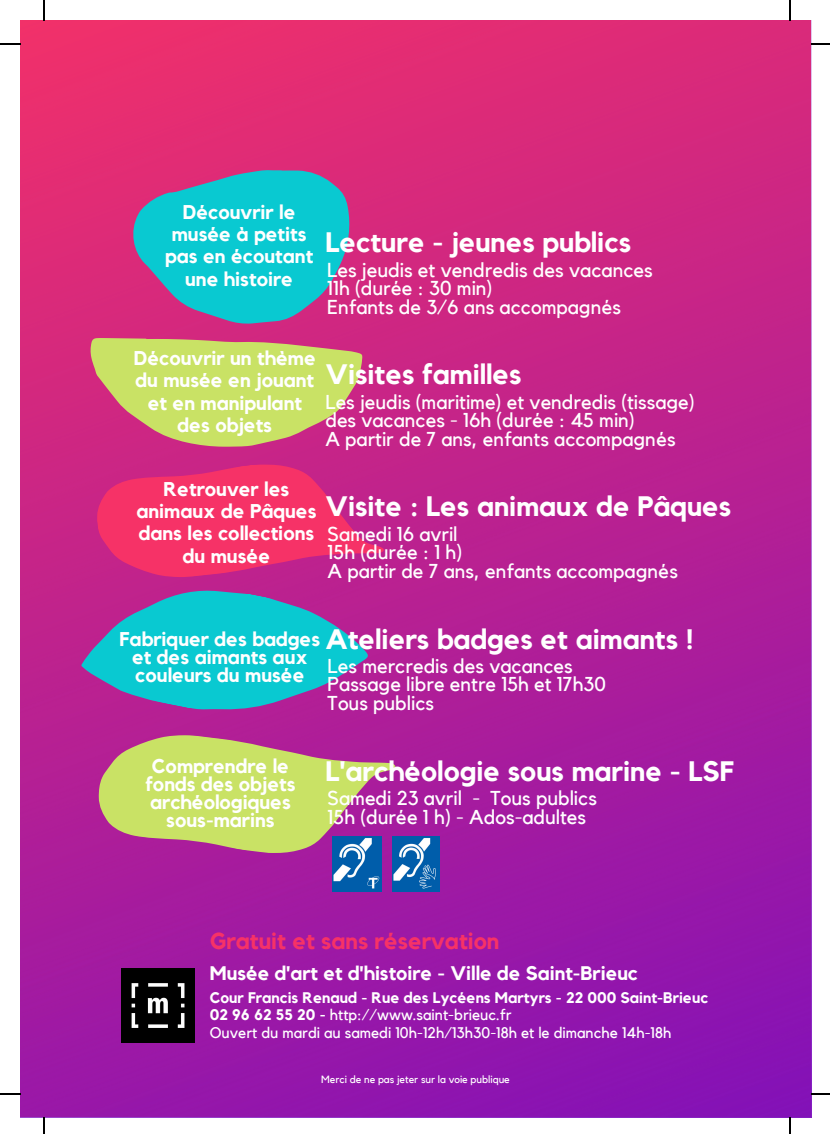
<style>
.page{position:relative;width:830px;height:1134px;background:#fff}
.page>*{position:absolute;margin:0;border:0;box-sizing:border-box;transform-origin:0 0}
.t1{font:700 28px "Kollektif";color:#fff}
.t2{font:700 23px "Kollektif";color:#f63267}
.t3{font:20px/18.2px "Kollektif";color:#fff}
.t4{font:700 19.75px/22.2px "Kollektif";color:#fff;text-align:center}
.t5{font:700 19.5px "Kollektif";color:#fff}
.t6{font:15.25px "Kollektif";color:#fff}
.t7{font:700 15.25px "Kollektif";color:#fff}
.t8{font:10.5px "Kollektif";color:#fff}
.s1{font-weight:700}
</style>
<div class="page">
<img style="left:21px;top:21px;width:790px;height:1095px">
<svg style="left:77px;top:564px;width:299px;height:176px;background:#5480b5"></svg>
<svg style="left:93px;top:451px;width:292px;height:135px;background:#df2b76"></svg>
<svg style="left:129px;top:170px;width:222px;height:154px;background:#3da0bb"></svg>
<svg style="left:90px;top:338px;width:272px;height:108px;background:#c9b66c"></svg>
<img style="left:332px;top:867px;width:49px;height:23px">
<img style="left:392px;top:836px;width:47px;height:54px">
<svg style="left:93px;top:724px;width:304px;height:143px;background:#b78c7e"></svg>
<img style="left:121px;top:968px;width:73px;height:73px">
<hr style="left:43px;top:0;width:2px;height:21px;background:#000">
<hr style="left:0;top:43px;width:21px;height:2px;background:#000">
<hr style="left:788px;top:0;width:2px;height:21px;background:#000">
<svg style="left:811px;top:43px;width:18px;height:2px"></svg>
<svg style="left:43px;top:1116px;width:2px;height:17px"></svg>
<hr style="left:0;top:1092px;width:21px;height:2px;background:#000">
<svg style="left:788px;top:1116px;width:2px;height:17px"></svg>
<svg style="left:811px;top:1092px;width:18px;height:2px"></svg>
<p class="t4" style="left:165px;top:201px;width:150px">Découvrir le musée à petits pas en écoutant une histoire</p>
<p class="t1" style="left:325px;top:229px;width:307px">Lecture - jeunes publics</p>
<p class="t3" style="left:327px;top:261px;width:327px">Les jeudis et vendredis des vacances</p>
<p class="t3" style="left:327px;top:280px;width:167px">11h (durée : 30 min)</p>
<p class="t3" style="left:327px;top:298px;width:295px">Enfants de 3/6 ans accompagnés</p>
<p class="t4" style="left:134px;top:347px;width:183px">Découvrir un thème du musée en jouant et en manipulant des objets</p>
<p class="t1" style="left:325px;top:361px;width:198px">Visites familles</p>
<p class="t3" style="left:325px;top:393px;width:371px">Les jeudis (maritime) et vendredis (tissage) des vacances - 16h (durée : 45 min)</p>
<p class="t3" style="left:325px;top:430px;width:352px">A partir de 7 ans, enfants accompagnés</p>
<p class="t4" style="left:136px;top:478px;width:181px">Retrouver les animaux de Pâques dans les collections du musée</p>
<p class="t1" style="left:325px;top:493px;width:407px">Visite : Les animaux de Pâques</p>
<p class="t3" style="left:327px;top:525px;width:131px">Samedi 16 avril</p>
<p class="t3" style="left:327px;top:544px;width:136px">15h (durée : 1 h)</p>
<p class="t3" style="left:327px;top:562px;width:352px">A partir de 7 ans, enfants accompagnés</p>
<p class="t1" style="left:325px;top:625px;width:369px">Ateliers badges et aimants !</p>
<p class="t3" style="left:327px;top:657px;width:247px">Les mercredis des vacances</p>
<p class="t3" style="left:327px;top:676px;width:280px">Passage libre entre 15h et 17h30</p>
<p class="t3" style="left:327px;top:694px;width:108px">Tous publics</p>
<p class="t4" style="left:120px;top:630px;width:202px;line-height:18px">Fabriquer des badges et des aimants aux couleurs du musée</p>
<p class="t4" style="left:145px;top:757px;width:152px;line-height:18px">Comprendre le fonds des objets archéologiques sous-marins</p>
<p class="t1" style="left:325px;top:757px;width:410px">L'archéologie sous marine - LSF</p>
<p class="t3" style="left:327px;top:789px;width:271px">Samedi 23 avril - Tous publics</p>
<p class="t3" style="left:327px;top:808px;width:260px">15h (durée 1 h) - Ados-adultes</p>
<p class="t2" style="left:210px;top:930px;width:290px">Gratuit et sans réservation</p>
<p class="t5" style="left:210px;top:964px;width:429px">Musée d'art et d'histoire - Ville de Saint-Brieuc</p>
<p class="t7" style="left:210px;top:989px;width:500px">Cour Francis Renaud - Rue des Lycéens Martyrs - 22 000 Saint-Brieuc</p>
<p class="t6" style="left:210px;top:1007px;width:303px"><span class="s1">02 96 62 55 20 -</span> http://www.saint-brieuc.fr</p>
<p class="t6" style="left:210px;top:1025px;width:463px">Ouvert du mardi au samedi 10h-12h/13h30-18h et le dimanche 14h-18h</p>
<p class="t8" style="left:321px;top:1074px;width:190px">Merci de ne pas jeter sur la voie publique</p>
</div>
